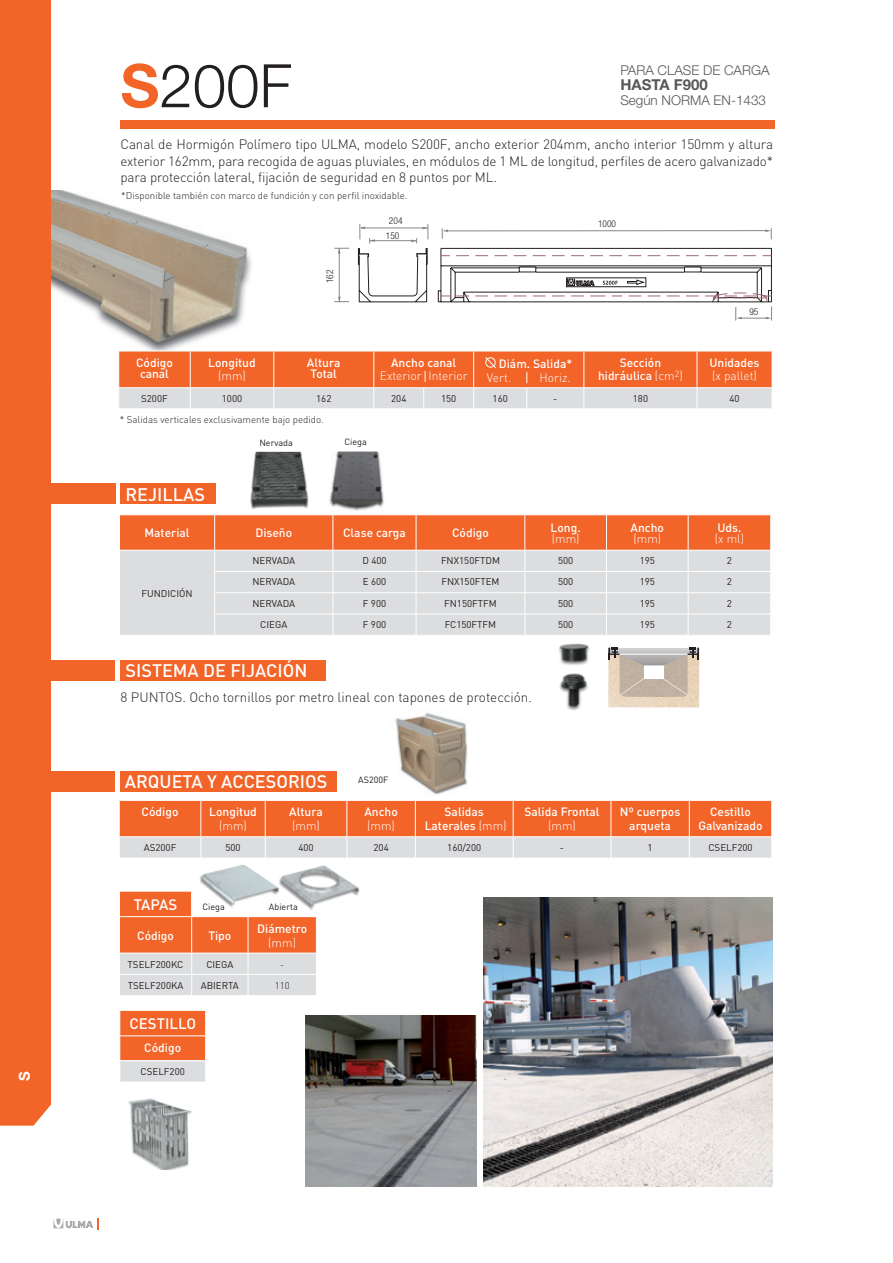
<style>
.page{position:relative;width:893px;height:1263px;background:#fff}
.page>*{position:absolute;margin:0;border:0;box-sizing:border-box;transform-origin:0 0}
.t1{font:300 60px "Helvetica Neue LT Std";color:#231f20}
.t2{font:500 18px "DIN";color:#fff}
.t3{font:500 15px "DIN";color:#fff}
.t4{font:700 15px "Helvetica Neue LT Std";color:#57585a}
.t5{font:700 15px "Helvetica Neue LT Std";color:#fff}
.t6{font:300 13.5px/16.5px "DIN";letter-spacing:-.01em;color:#231f20;text-align:justify}
.t7{font:300 13.5px "Helvetica Neue LT Std";color:#57585a}
.t8{font:500 12px/13.5px "DIN";color:#fff;text-align:center}
.t9{font:300 12px "DIN";color:#fff}
.t10{font:9.75px "DIN";color:#231f20}
.t11{font:300 9.75px "DIN";color:#231f20}
.t12{font:300 condensed 9.45px/15.3px "Helvetica Neue LT Std";color:#231f20;text-align:center}
.t13{font:9px "DIN";color:#231f20}
.s1{font-weight:700;color:#f26428}
.s2{font-weight:300}
</style>
<div class="page">
<div style="left:0;top:0;width:51px;height:1126px;background:#f26428"></div>
<svg style="left:54px;top:1218px;width:44px;height:11px"></svg>
<img style="left:51px;top:191px;width:201px;height:160px">
<img style="left:329px;top:452px;width:55px;height:59px">
<img style="left:250px;top:452px;width:59px;height:57px">
<div style="left:120px;top:121px;width:655px;height:8px;background:#f26428"></div>
<svg style="left:118px;top:351px;width:655px;height:58px;background:#eb9572"></svg>
<svg style="left:119px;top:891px;width:198px;height:104px;background:#e9a589"></svg>
<svg style="left:119px;top:515px;width:652px;height:120px;background:#e3bcac"></svg>
<svg style="left:119px;top:800px;width:653px;height:58px;background:#eb9572"></svg>
<svg style="left:119px;top:1010px;width:87px;height:72px;background:#ec9069"></svg>
<div style="left:120px;top:771px;width:217px;height:21px;background:#f26428"></div>
<div style="left:51px;top:771px;width:64px;height:21px;background:#f26428"></div>
<div style="left:120px;top:483px;width:96px;height:21px;background:#f26428"></div>
<div style="left:51px;top:483px;width:65px;height:21px;background:#f26428"></div>
<div style="left:120px;top:659px;width:205px;height:21px;background:#f26428"></div>
<div style="left:51px;top:660px;width:64px;height:21px;background:#f26428"></div>
<img style="left:558px;top:643px;width:55px;height:68px">
<img style="left:608px;top:695px;width:91px;height:12px">
<svg style="left:608px;top:648px;width:91px;height:47px;background:#c7bcb0"></svg>
<img style="left:395px;top:712px;width:73px;height:83px">
<img style="left:128px;top:1098px;width:64px;height:71px">
<hr style="left:339px;top:248px;width:1px;height:54px;background:#848689">
<svg style="left:334px;top:248px;width:15px;height:6px"></svg>
<svg style="left:334px;top:297px;width:15px;height:5px"></svg>
<svg style="left:357px;top:224px;width:415px;height:97px"></svg>
<img style="left:199px;top:857px;width:83px;height:56px">
<img style="left:278px;top:859px;width:82px;height:59px">
<img style="left:484px;top:897px;width:288px;height:289px">
<img style="left:306px;top:1016px;width:170px;height:170px">
<p class="t5" style="left:15px;top:1081px;width:11px;rotate:-90deg">S</p>
<h1 class="t1" style="left:120px;top:49px;width:173px"><span class="s1">S</span>200F</h1>
<p class="t7" style="left:620px;top:62px;width:151px">PARA CLASE DE CARGA</p>
<p class="t4" style="left:620px;top:76px;width:89px">HASTA F900</p>
<p class="t7" style="left:620px;top:92px;width:147px">Según NORMA EN-1433</p>
<p class="t6" style="left:120px;top:136px;width:654px">Canal de Hormigón Polímero tipo ULMA, modelo S200F, ancho exterior 204mm, ancho interior 150mm y altura exterior 162mm, para recogida de aguas pluviales, en módulos de 1 ML de longitud, perfiles de acero galvanizado* para protección lateral, fijación de seguridad en 8 puntos por ML.</p>
<p class="t11" style="left:121px;top:190px;width:288px">*Disponible también con marco de fundición y con perfil inoxidable.</p>
<p class="t12" style="left:386px;top:213px;width:18px">204<br>150</p>
<p class="t12" style="left:598px;top:216px;width:20px">1000</p>
<p class="t12" style="left:322px;top:283px;width:15px;rotate:-90deg">162</p>
<p class="t12" style="left:749px;top:304px;width:11px">95</p>
<p class="t8" style="left:136px;top:356px;width:38px;line-height:11.4px">Código canal</p>
<p class="t8" style="left:208px;top:355px;width:49px">Longitud</p>
<p class="t9" style="left:218px;top:369px;width:29px">(mm)</p>
<p class="t8" style="left:307px;top:356px;width:35px;line-height:11.4px">Altura<br>Total</p>
<p class="t8" style="left:391px;top:355px;width:67px">Ancho canal</p>
<p class="t9" style="left:380px;top:369px;width:89px">Exterior Interior</p>
<p class="t8" style="left:499px;top:357px;width:75px">Diám. Salida*</p>
<p class="t9" style="left:487px;top:370px;width:26px">Vert.</p>
<p class="t9" style="left:539px;top:370px;width:33px">Horiz.</p>
<p class="t8" style="left:598px;top:355px;width:86px">Sección hidráulica <span class="s2">(cm</span><sup>2</sup><span class="s2">)</span></p>
<p class="t8" style="left:709px;top:355px;width:52px">Unidades</p>
<p class="t9" style="left:712px;top:369px;width:46px">(x pallet)</p>
<p class="t10" style="left:141px;top:392px;width:28px">S200F</p>
<p class="t10" style="left:222px;top:392px;width:22px">1000</p>
<p class="t10" style="left:316px;top:392px;width:17px">162</p>
<p class="t10" style="left:391px;top:392px;width:17px">204</p>
<p class="t10" style="left:441px;top:392px;width:17px">150</p>
<p class="t10" style="left:493px;top:392px;width:17px">160</p>
<p class="t10" style="left:553px;top:392px;width:6px">-</p>
<p class="t10" style="left:633px;top:392px;width:17px">180</p>
<p class="t10" style="left:729px;top:392px;width:12px">40</p>
<p class="t11" style="left:120px;top:413px;width:205px">* Salidas verticales exclusivamente bajo pedido.</p>
<h2 class="t2" style="left:125px;top:483px;width:81px">REJILLAS</h2>
<p class="t13" style="left:259px;top:437px;width:35px">Nervada</p>
<p class="t13" style="left:344px;top:436px;width:24px">Ciega</p>
<p class="t8" style="left:145px;top:526px;width:47px">Material</p>
<p class="t8" style="left:255px;top:526px;width:38px">Diseño</p>
<p class="t8" style="left:343px;top:526px;width:64px">Clase carga</p>
<p class="t8" style="left:452px;top:526px;width:38px">Código</p>
<p class="t8" style="left:551px;top:521px;width:32px">Long.</p>
<p class="t9" style="left:552px;top:531px;width:29px">(mm)</p>
<p class="t8" style="left:631px;top:521px;width:35px">Ancho</p>
<p class="t9" style="left:633px;top:531px;width:29px">(mm)</p>
<p class="t8" style="left:717px;top:521px;width:26px">Uds.</p>
<p class="t9" style="left:715px;top:531px;width:31px">(x ml)</p>
<p class="t10" style="left:141px;top:587px;width:53px">FUNDICIÓN</p>
<p class="t10" style="left:252px;top:554px;width:44px">NERVADA</p>
<p class="t10" style="left:362px;top:554px;width:26px">D 400</p>
<p class="t10" style="left:441px;top:554px;width:60px">FNX150FTDM</p>
<p class="t10" style="left:558px;top:554px;width:17px">500</p>
<p class="t10" style="left:640px;top:554px;width:17px">195</p>
<p class="t10" style="left:727px;top:554px;width:7px">2</p>
<p class="t10" style="left:252px;top:576px;width:44px">NERVADA</p>
<p class="t10" style="left:363px;top:576px;width:25px">E 600</p>
<p class="t10" style="left:441px;top:576px;width:60px">FNX150FTEM</p>
<p class="t10" style="left:558px;top:576px;width:17px">500</p>
<p class="t10" style="left:640px;top:576px;width:17px">195</p>
<p class="t10" style="left:727px;top:576px;width:7px">2</p>
<p class="t10" style="left:252px;top:597px;width:44px">NERVADA</p>
<p class="t10" style="left:363px;top:597px;width:25px">F 900</p>
<p class="t10" style="left:444px;top:597px;width:54px">FN150FTFM</p>
<p class="t10" style="left:558px;top:597px;width:17px">500</p>
<p class="t10" style="left:640px;top:597px;width:17px">195</p>
<p class="t10" style="left:727px;top:597px;width:7px">2</p>
<p class="t10" style="left:260px;top:618px;width:29px">CIEGA</p>
<p class="t10" style="left:363px;top:618px;width:25px">F 900</p>
<p class="t10" style="left:445px;top:618px;width:53px">FC150FTFM</p>
<p class="t10" style="left:558px;top:618px;width:17px">500</p>
<p class="t10" style="left:640px;top:618px;width:17px">195</p>
<p class="t10" style="left:727px;top:618px;width:7px">2</p>
<h2 class="t2" style="left:126px;top:659px;width:183px">SISTEMA DE FIJACIÓN</h2>
<p class="t6" style="left:120px;top:689px;width:413px">8 PUNTOS. Ocho tornillos por metro lineal con tapones de protección.</p>
<h2 class="t2" style="left:125px;top:770px;width:204px">ARQUETA Y ACCESORIOS</h2>
<p class="t13" style="left:358px;top:774px;width:32px">AS200F</p>
<p class="t8" style="left:142px;top:805px;width:38px">Código</p>
<p class="t8" style="left:209px;top:805px;width:49px">Longitud</p>
<p class="t9" style="left:219px;top:818px;width:29px">(mm)</p>
<p class="t8" style="left:289px;top:805px;width:35px">Altura</p>
<p class="t9" style="left:292px;top:818px;width:29px">(mm)</p>
<p class="t8" style="left:364px;top:805px;width:35px">Ancho</p>
<p class="t9" style="left:367px;top:818px;width:29px">(mm)</p>
<p class="t8" style="left:425px;top:805px;width:83px">Salidas<br>Laterales <span class="s2">(mm)</span></p>
<p class="t8" style="left:524px;top:805px;width:77px">Salida Frontal</p>
<p class="t9" style="left:548px;top:818px;width:29px">(mm)</p>
<p class="t8" style="left:620px;top:805px;width:62px">Nº cuerpos arqueta</p>
<p class="t8" style="left:698px;top:805px;width:66px">Cestillo<br>Galvanizado</p>
<p class="t10" style="left:144px;top:841px;width:34px">AS200F</p>
<p class="t10" style="left:225px;top:841px;width:17px">500</p>
<p class="t10" style="left:298px;top:841px;width:17px">400</p>
<p class="t10" style="left:373px;top:841px;width:17px">204</p>
<p class="t10" style="left:447px;top:841px;width:35px">160/200</p>
<p class="t10" style="left:560px;top:841px;width:6px">-</p>
<p class="t10" style="left:648px;top:841px;width:7px">1</p>
<p class="t10" style="left:708px;top:841px;width:46px">CSELF200</p>
<p class="t3" style="left:134px;top:895px;width:45px">TAPAS</p>
<p class="t8" style="left:137px;top:928px;width:38px">Código</p>
<p class="t8" style="left:208px;top:928px;width:24px">Tipo</p>
<p class="t13" style="left:202px;top:901px;width:24px">Ciega</p>
<p class="t13" style="left:269px;top:901px;width:30px">Abierta</p>
<p class="t8" style="left:257px;top:921px;width:51px">Diámetro</p>
<p class="t9" style="left:268px;top:935px;width:29px">(mm)</p>
<p class="t10" style="left:128px;top:958px;width:57px">TSELF200KC</p>
<p class="t10" style="left:206px;top:958px;width:29px">CIEGA</p>
<p class="t11" style="left:280px;top:958px;width:6px">-</p>
<p class="t10" style="left:128px;top:979px;width:57px">TSELF200KA</p>
<p class="t10" style="left:201px;top:979px;width:40px">ABIERTA</p>
<p class="t11" style="left:275px;top:979px;width:17px">110</p>
<p class="t3" style="left:129px;top:1014px;width:68px">CESTILLO</p>
<p class="t8" style="left:144px;top:1040px;width:38px">Código</p>
<p class="t10" style="left:141px;top:1065px;width:46px">CSELF200</p>
</div>
